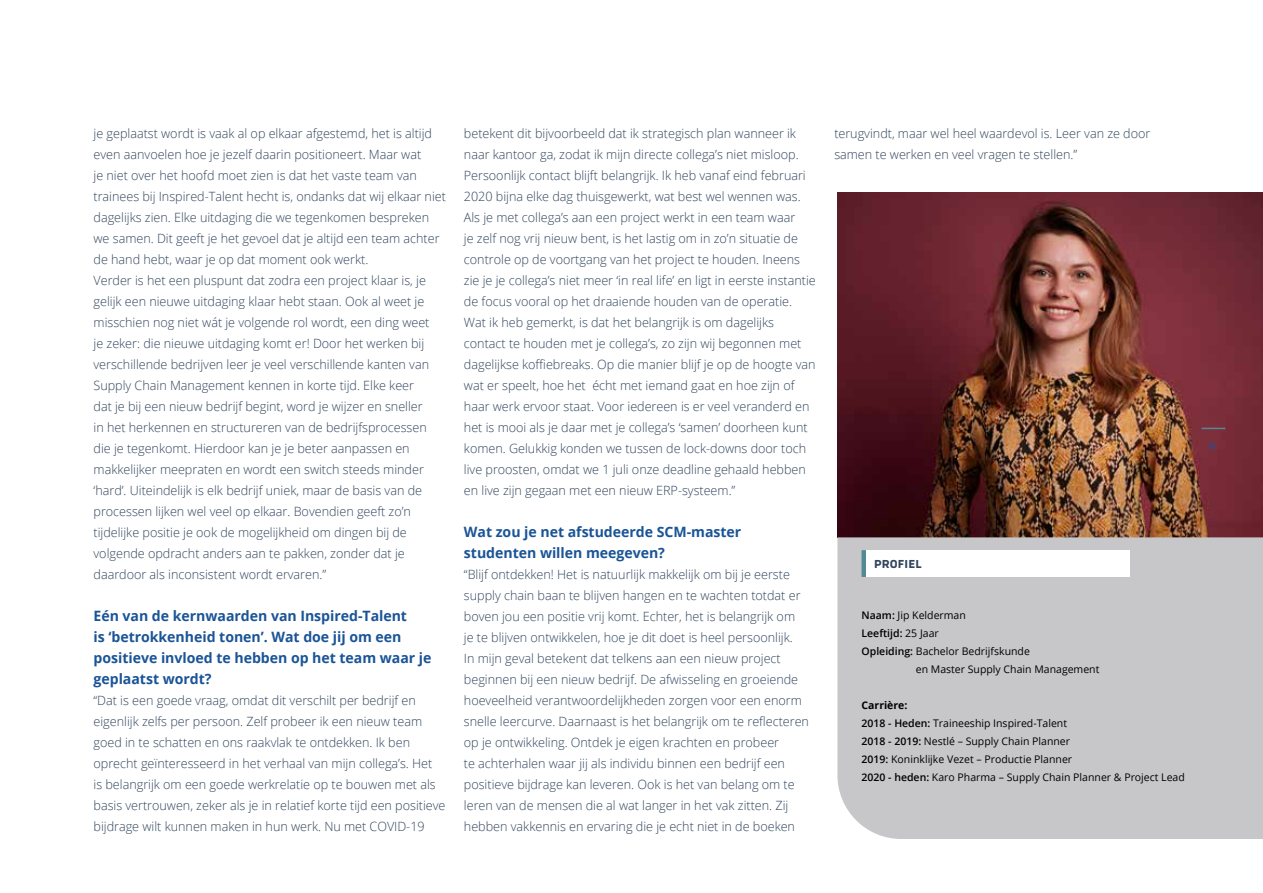
<style>
.page{position:relative;width:1263px;height:893px;background:#fff}
.page>*{position:absolute;margin:0;border:0;box-sizing:border-box;transform-origin:0 0}
.t1{font:700 14.25px/21px "Open Sans";color:#1a5497}
.t2{font:300 12.75px/21px "Open Sans";color:#30445c}
.t3{font:700 12px "Config Rounded";letter-spacing:.01em;color:#30445c}
.t4{font:12px "Config Rounded";color:#1a5497}
.t5{font:10.5px/18px "Open Sans";color:#000}
.t6{font:600 10.5px "Open Sans";color:#000}
.s1{font-weight:600}
.s2{font-weight:400}
.s3{font-weight:700}
</style>
<div class="page">
<img style="left:837px;top:192px;width:426px;height:345px">
<div style="left:837px;top:537px;width:426px;height:302px;background:#c7c7ca"></div>
<svg style="left:1201px;top:428px;width:24px;height:1px"></svg>
<div style="left:861px;top:550px;width:5px;height:27px;background:#518995"></div>
<div style="left:866px;top:550px;width:264px;height:27px;background:#fff"></div>
<p class="t2" style="left:94px;top:123px;width:354px">je geplaatst wordt is vaak al op elkaar afgestemd, het is altijd even aanvoelen hoe je jezelf daarin positioneert. Maar wat<br>je niet over het hoofd moet zien is dat het vaste team van trainees bij Inspired-Talent hecht is, ondanks dat wij elkaar niet dagelijks zien. Elke uitdaging die we tegenkomen bespreken we samen. Dit geeft je het gevoel dat je altijd een team achter de hand hebt, waar je op dat moment ook werkt.<br>Verder is het een pluspunt dat zodra een project klaar is, je gelijk een nieuwe uitdaging klaar hebt staan. Ook al weet je misschien nog niet wát je volgende rol wordt, een ding weet<br>je zeker: die nieuwe uitdaging komt er! Door het werken bij verschillende bedrijven leer je veel verschillende kanten van Supply Chain Management kennen in korte tijd. Elke keer<br>dat je bij een nieuw bedrijf begint, word je wijzer en sneller<br>in het herkennen en structureren van de bedrijfsprocessen die je tegenkomt. Hierdoor kan je je beter aanpassen en makkelijker meepraten en wordt een switch steeds minder ‘hard’. Uiteindelijk is elk bedrijf uniek, maar de basis van de processen lijken wel veel op elkaar. Bovendien geeft zo’n tijdelijke positie je ook de mogelijkheid om dingen bij de volgende opdracht anders aan te pakken, zonder dat je daardoor als inconsistent wordt ervaren.”</p>
<p class="t1" style="left:94px;top:605px;width:339px">Eén van de kernwaarden van Inspired-Talent<br>is ‘betrokkenheid tonen’. Wat doe jij om een positieve invloed te hebben op het team waar je geplaatst wordt?</p>
<p class="t2" style="left:94px;top:690px;width:353px">“Dat is een goede vraag, omdat dit verschilt per bedrijf en eigenlijk zelfs per persoon. Zelf probeer ik een nieuw team goed in te schatten en ons raakvlak te ontdekken. Ik ben oprecht geïnteresseerd in het verhaal van mijn collega’s. Het<br>is belangrijk om een goede werkrelatie op te bouwen met als basis vertrouwen, zeker als je in relatief korte tijd een positieve bijdrage wilt kunnen maken in hun werk. Nu met COVID-19</p>
<p class="t2" style="left:464px;top:123px;width:353px">betekent dit bijvoorbeeld dat ik strategisch plan wanneer ik naar kantoor ga, zodat ik mijn directe collega’s niet misloop.<br>Persoonlijk contact blijft belangrijk. Ik heb vanaf eind februari 2020 bijna elke dag thuisgewerkt, wat best wel wennen was.<br>Als je met collega’s aan een project werkt in een team waar<br>je zelf nog vrij nieuw bent, is het lastig om in zo’n situatie de controle op de voortgang van het project te houden. Ineens zie je je collega’s niet meer ‘in real life’ en ligt in eerste instantie de focus vooral op het draaiende houden van de operatie.<br>Wat ik heb gemerkt, is dat het belangrijk is om dagelijks contact te houden met je collega’s, zo zijn wij begonnen met dagelijkse koffiebreaks. Op die manier blijf je op de hoogte van wat er speelt, hoe het écht met iemand gaat en hoe zijn of haar werk ervoor staat. Voor iedereen is er veel veranderd en het is mooi als je daar met je collega’s ‘samen’ doorheen kunt komen. Gelukkig konden we tussen de lock-downs door toch live proosten, omdat we 1 juli onze deadline gehaald hebben en live zijn gegaan met een nieuw ERP-systeem.”</p>
<p class="t1" style="left:464px;top:521px;width:279px">Wat zou je net afstudeerde SCM-master studenten willen meegeven?</p>
<p class="t2" style="left:464px;top:564px;width:347px">“Blijf ontdekken! Het is natuurlijk makkelijk om bij je eerste supply chain baan te blijven hangen en te wachten totdat er boven jou een positie vrij komt. Echter, het is belangrijk om<br>je te blijven ontwikkelen, hoe je dit doet is heel persoonlijk.<br>In mijn geval betekent dat telkens aan een nieuw project beginnen bij een nieuw bedrijf. De afwisseling en groeiende hoeveelheid verantwoordelijkheden zorgen voor een enorm snelle leercurve. Daarnaast is het belangrijk om te reflecteren op je ontwikkeling. Ontdek je eigen krachten en probeer<br>te achterhalen waar jij als individu binnen een bedrijf een positieve bijdrage kan leveren. Ook is het van belang om te leren van de mensen die al wat langer in het vak zitten. Zij hebben vakkennis en ervaring die je echt niet in de boeken</p>
<p class="t2" style="left:834px;top:123px;width:318px">terugvindt, maar wel heel waardevol is. Leer van ze door samen te werken en veel vragen te stellen.”</p>
<p class="t3" style="left:874px;top:557px;width:49px">PROFIEL</p>
<p class="t5" style="left:861px;top:606px;width:106px"><span class="s1">Naam:</span> Jip Kelderman</p>
<p class="t6" style="left:861px;top:626px;width:79px">Leeftijd: <span class="s2">25 Jaar</span></p>
<p class="t5" style="left:861px;top:642px;width:170px"><span class="s1">Opleiding:</span> Bachelor Bedrijfskunde</p>
<p class="t5" style="left:916px;top:660px;width:185px">en Master Supply Chain Management</p>
<p class="t5" style="left:861px;top:696px;width:325px"><span class="s3">Carrière:<br></span><span class="s1">2018 - Heden:</span> Traineeship Inspired-Talent<br><span class="s1">2018 - 2019:</span> Nestlé – Supply Chain Planner<br><span class="s1">2019:</span> Koninklijke Vezet – Productie Planner<br><span class="s1">2020 - heden:</span> Karo Pharma – Supply Chain Planner &amp; Project Lead</p>
<p class="t4" style="left:1209px;top:440px;width:8px">9</p>
</div>
